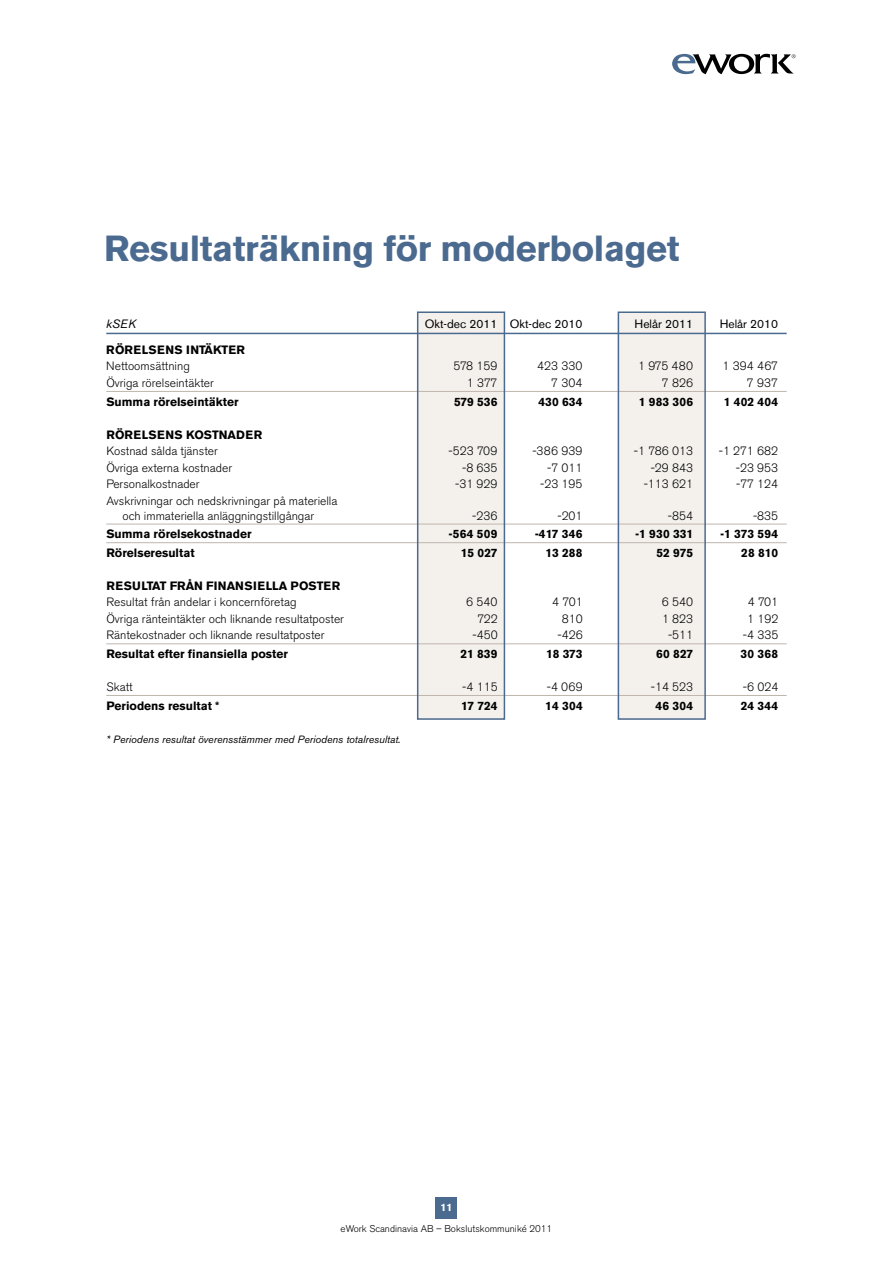
<style>
.page{position:relative;width:893px;height:1263px;background:#fff}
.page>*{position:absolute;margin:0;border:0;box-sizing:border-box;transform-origin:0 0}
.t1{font:700 36px "Akzidenz Grotesk BE";letter-spacing:-.01em;color:#4b6a8f}
.t2{font:300 12px/15px "Akzidenz Grotesk BE";color:#000;text-align:center}
.t3{font:700 12px "Akzidenz Grotesk BE";color:#000}
.t4{font:12px "Akzidenz Grotesk BE";color:#000}
.t5{font:italic 12px "Akzidenz Grotesk BE";color:#000}
.t6{font:italic 10.5px "Akzidenz Grotesk BE";color:#000}
.t7{font:700 10.5px "Akzidenz Grotesk BE";color:#fff}
.t8{font:300 9.75px "Akzidenz Grotesk BE";color:#000}
</style>
<div class="page">
<div style="left:436px;top:1197px;width:21px;height:21px;background:#4b6a8f"></div>
<svg style="left:672px;top:54px;width:124px;height:20px"></svg>
<div style="left:618px;top:312px;width:87px;height:407px;background:#f4f1ed"></div>
<div style="left:418px;top:312px;width:86px;height:407px;background:#f4f1ed"></div>
<hr style="left:106px;top:333px;width:681px;height:1px;background:#4b6a8f">
<hr style="left:106px;top:391px;width:681px;height:1px;background:#bfb6ad">
<hr style="left:106px;top:524px;width:681px;height:1px;background:#bfb6ad">
<hr style="left:106px;top:542px;width:681px;height:1px;background:#bfb6ad">
<hr style="left:106px;top:644px;width:681px;height:1px;background:#bfb6ad">
<hr style="left:106px;top:695px;width:681px;height:1px;background:#bfb6ad">
<div style="left:417px;top:311px;width:88px;height:409px;border:2px solid #4b6a8f"></div>
<div style="left:618px;top:311px;width:88px;height:409px;border:2px solid #4b6a8f"></div>
<h1 class="t1" style="left:104px;top:227px;width:577px">Resultaträkning för moderbolaget</h1>
<p class="t5" style="left:106px;top:317px;width:31px">kSEK</p>
<p class="t4" style="left:425px;top:317px;width:159px">Okt-dec 2011 Okt-dec 2010</p>
<p class="t4" style="left:635px;top:317px;width:60px">Helår 2011</p>
<p class="t4" style="left:720px;top:317px;width:60px">Helår 2010</p>
<p class="t3" style="left:106px;top:343px;width:19px">Rörelsens</p>
<p class="t3" style="left:186px;top:343px;width:9px">intäkter</p>
<p class="t2" style="left:106px;top:359px;width:85px">Nettoomsättning</p>
<p class="t2" style="left:453px;top:359px;width:45px">578 159</p>
<p class="t2" style="left:537px;top:359px;width:47px">423 330</p>
<p class="t2" style="left:638px;top:359px;width:56px">1 975 480</p>
<p class="t2" style="left:722px;top:359px;width:57px">1 394 467</p>
<p class="t2" style="left:106px;top:375px;width:109px">Övriga rörelseintäkter</p>
<p class="t2" style="left:467px;top:375px;width:32px">1 377</p>
<p class="t2" style="left:551px;top:375px;width:33px">7 304</p>
<p class="t2" style="left:662px;top:375px;width:33px">7 826</p>
<p class="t2" style="left:747px;top:375px;width:33px">7 937</p>
<p class="t3" style="left:106px;top:394px;width:134px">Summa rörelseintäkter</p>
<p class="t3" style="left:454px;top:394px;width:45px">579 536</p>
<p class="t3" style="left:538px;top:394px;width:46px">430 634</p>
<p class="t3" style="left:639px;top:394px;width:56px">1 983 306</p>
<p class="t3" style="left:724px;top:394px;width:56px">1 402 404</p>
<p class="t3" style="left:106px;top:427px;width:19px">Rörelsens</p>
<p class="t3" style="left:186px;top:427px;width:7px">kostnader</p>
<p class="t2" style="left:106px;top:444px;width:113px">Kostnad sålda tjänster</p>
<p class="t2" style="left:449px;top:444px;width:50px">-523 709</p>
<p class="t2" style="left:532px;top:444px;width:52px">-386 939</p>
<p class="t2" style="left:634px;top:444px;width:61px">-1 786 013</p>
<p class="t2" style="left:719px;top:444px;width:61px">-1 271 682</p>
<p class="t2" style="left:106px;top:460px;width:127px">Övriga externa kostnader</p>
<p class="t2" style="left:462px;top:460px;width:37px">-8 635</p>
<p class="t2" style="left:547px;top:460px;width:37px">-7 011</p>
<p class="t2" style="left:651px;top:460px;width:44px">-29 843</p>
<p class="t2" style="left:736px;top:460px;width:44px">-23 953</p>
<p class="t2" style="left:106px;top:477px;width:95px">Personalkostnader</p>
<p class="t2" style="left:455px;top:477px;width:44px">-31 929</p>
<p class="t2" style="left:540px;top:477px;width:44px">-23 195</p>
<p class="t2" style="left:644px;top:477px;width:51px">-113 621</p>
<p class="t2" style="left:736px;top:477px;width:43px">-77 124</p>
<p class="t2" style="left:106px;top:493px;width:233px">Avskrivningar och nedskrivningar på materiella och immateriella anläggningstillgångar</p>
<p class="t2" style="left:472px;top:508px;width:27px">-236</p>
<p class="t2" style="left:557px;top:508px;width:27px">-201</p>
<p class="t2" style="left:668px;top:508px;width:27px">-854</p>
<p class="t2" style="left:753px;top:508px;width:27px">-835</p>
<p class="t3" style="left:106px;top:527px;width:147px">Summa rörelsekostnader</p>
<p class="t3" style="left:449px;top:527px;width:50px">-564 509</p>
<p class="t3" style="left:535px;top:527px;width:49px">-417 346</p>
<p class="t3" style="left:635px;top:527px;width:60px">-1 930 331</p>
<p class="t3" style="left:720px;top:527px;width:60px">-1 373 594</p>
<p class="t3" style="left:106px;top:546px;width:90px">Rörelseresultat</p>
<p class="t3" style="left:461px;top:546px;width:38px">15 027</p>
<p class="t3" style="left:545px;top:546px;width:39px">13 288</p>
<p class="t3" style="left:656px;top:546px;width:38px">52 975</p>
<p class="t3" style="left:741px;top:546px;width:38px">28 810</p>
<p class="t3" style="left:106px;top:579px;width:18px">Resultat</p>
<p class="t3" style="left:170px;top:579px;width:9px">från</p>
<p class="t3" style="left:206px;top:579px;width:9px">finansiella</p>
<p class="t3" style="left:290px;top:579px;width:20px">poster</p>
<p class="t2" style="left:106px;top:595px;width:192px">Resultat från andelar i koncernföretag</p>
<p class="t2" style="left:466px;top:595px;width:33px">6 540</p>
<p class="t2" style="left:552px;top:595px;width:32px">4 701</p>
<p class="t2" style="left:662px;top:595px;width:33px">6 540</p>
<p class="t2" style="left:748px;top:595px;width:32px">4 701</p>
<p class="t2" style="left:106px;top:611px;width:239px">Övriga ränteintäkter och liknande resultatposter</p>
<p class="t2" style="left:477px;top:611px;width:22px">722</p>
<p class="t2" style="left:562px;top:611px;width:22px">810</p>
<p class="t2" style="left:662px;top:611px;width:33px">1 823</p>
<p class="t2" style="left:747px;top:611px;width:33px">1 192</p>
<p class="t2" style="left:106px;top:628px;width:220px">Räntekostnader och liknande resultatposter</p>
<p class="t2" style="left:472px;top:628px;width:27px">-450</p>
<p class="t2" style="left:557px;top:628px;width:27px">-426</p>
<p class="t2" style="left:668px;top:628px;width:27px">-511</p>
<p class="t2" style="left:743px;top:628px;width:37px">-4 335</p>
<p class="t3" style="left:106px;top:647px;width:183px">Resultat efter finansiella poster</p>
<p class="t3" style="left:460px;top:647px;width:39px">21 839</p>
<p class="t3" style="left:546px;top:647px;width:38px">18 373</p>
<p class="t3" style="left:656px;top:647px;width:38px">60 827</p>
<p class="t3" style="left:741px;top:647px;width:39px">30 368</p>
<p class="t2" style="left:106px;top:679px;width:28px">Skatt</p>
<p class="t2" style="left:462px;top:679px;width:37px">-4 115</p>
<p class="t2" style="left:547px;top:679px;width:37px">-4 069</p>
<p class="t2" style="left:651px;top:679px;width:44px">-14 523</p>
<p class="t2" style="left:743px;top:679px;width:37px">-6 024</p>
<p class="t3" style="left:106px;top:698px;width:115px">Periodens resultat *</p>
<p class="t3" style="left:461px;top:698px;width:38px">17 724</p>
<p class="t3" style="left:545px;top:698px;width:39px">14 304</p>
<p class="t3" style="left:656px;top:698px;width:39px">46 304</p>
<p class="t3" style="left:741px;top:698px;width:39px">24 344</p>
<p class="t6" style="left:106px;top:733px;width:296px">* Periodens resultat överensstämmer med Periodens totalresultat.</p>
<p class="t7" style="left:441px;top:1201px;width:13px">11</p>
<p class="t8" style="left:341px;top:1223px;width:213px">eWork Scandinavia AB – Bokslutskommuniké 2011</p>
</div>
